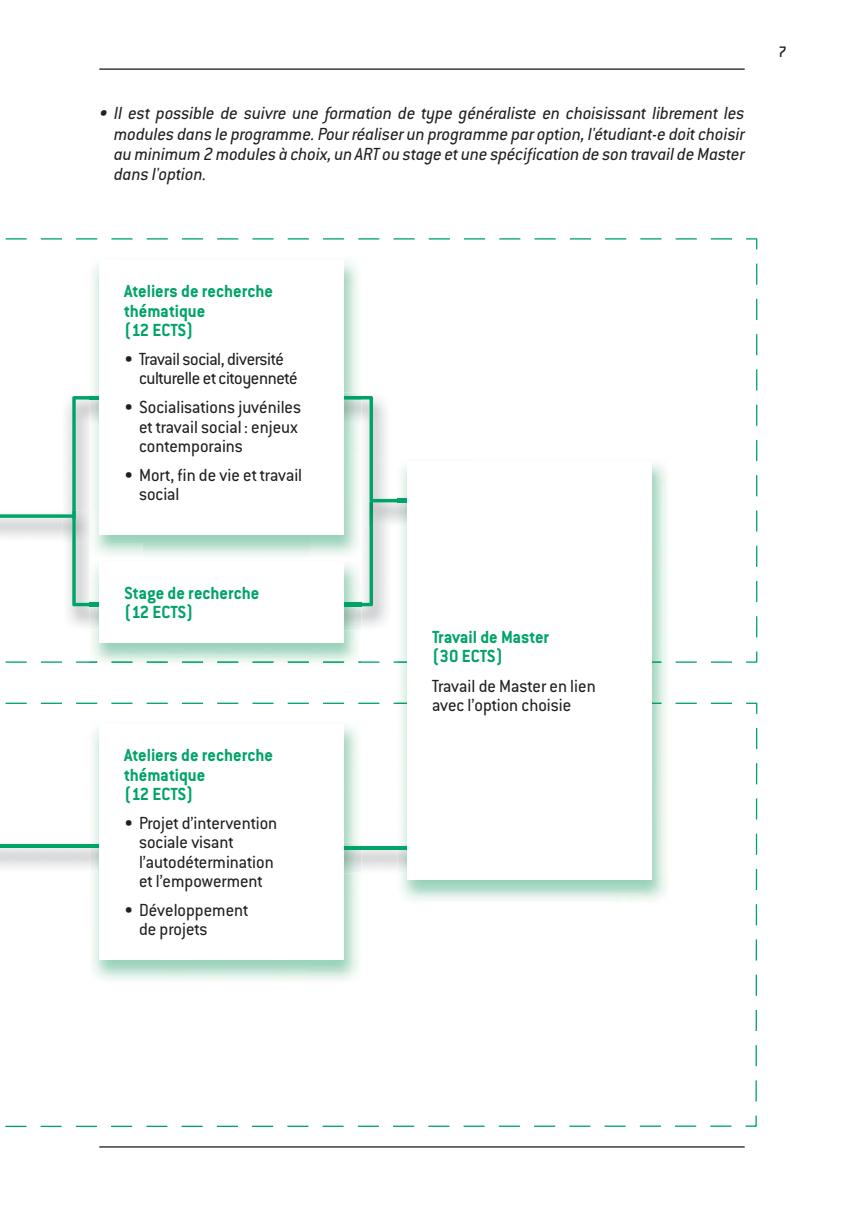
<style>
.page{position:relative;width:844px;height:1216px;background:#fff}
.page>*{position:absolute;margin:0;border:0;box-sizing:border-box;transform-origin:0 0}
.t1{font:italic 19.25px/20.1px "Conduit ITC Std";color:#231f20;text-align:justify}
.t2{font:19.25px/19.2px "Conduit ITC Std";color:#231f20}
.t3{font:700 19.25px/19.2px "Conduit ITC Std";color:#00a368}
.t4{font:19.25px/19.2px "Conduit ITC Std";letter-spacing:-.02em;color:#231f20}
.t5{font:500 16.62px "Conduit ITC Std";color:#231f20}
</style>
<div class="page">
<hr style="left:99px;top:68px;width:645px;height:2px;background:#231f20">
<hr style="left:99px;top:1146px;width:645px;height:1px;background:#231f20">
<svg style="left:5px;top:661px;width:22px;height:1px"></svg>
<svg style="left:41px;top:661px;width:21px;height:1px"></svg>
<svg style="left:76px;top:661px;width:13px;height:1px"></svg>
<svg style="left:361px;top:661px;width:18px;height:1px"></svg>
<svg style="left:675px;top:661px;width:21px;height:1px"></svg>
<svg style="left:710px;top:661px;width:21px;height:1px"></svg>
<svg style="left:5px;top:238px;width:726px;height:1px"></svg>
<svg style="left:746px;top:651px;width:11px;height:12px"></svg>
<svg style="left:746px;top:238px;width:11px;height:399px"></svg>
<svg style="left:5px;top:1125px;width:727px;height:2px"></svg>
<hr style="left:710px;top:702px;width:21px;height:2px;background:#00a368">
<hr style="left:675px;top:702px;width:21px;height:2px;background:#00a368">
<hr style="left:393px;top:702px;width:21px;height:2px;background:#00a368">
<hr style="left:358px;top:702px;width:21px;height:2px;background:#00a368">
<hr style="left:323px;top:702px;width:21px;height:2px;background:#00a368">
<hr style="left:287px;top:702px;width:22px;height:2px;background:#00a368">
<hr style="left:252px;top:702px;width:21px;height:2px;background:#00a368">
<hr style="left:217px;top:702px;width:21px;height:2px;background:#00a368">
<hr style="left:182px;top:702px;width:21px;height:2px;background:#00a368">
<hr style="left:147px;top:702px;width:21px;height:2px;background:#00a368">
<hr style="left:111px;top:702px;width:21px;height:2px;background:#00a368">
<hr style="left:76px;top:702px;width:21px;height:2px;background:#00a368">
<hr style="left:41px;top:702px;width:21px;height:2px;background:#00a368">
<hr style="left:6px;top:702px;width:21px;height:2px;background:#00a368">
<svg style="left:745px;top:1115px;width:12px;height:12px"></svg>
<svg style="left:746px;top:702px;width:11px;height:400px"></svg>
<img style="left:361px;top:606px;width:26px;height:20px">
<svg style="left:0;top:396px;width:126px;height:210px"></svg>
<img style="left:0;top:847px;width:89px;height:21px">
<hr style="left:0;top:844px;width:109px;height:3px;background:#00a368">
<img style="left:361px;top:849px;width:36px;height:20px">
<hr style="left:319px;top:846px;width:134px;height:3px;background:#00a368">
<svg style="left:361px;top:396px;width:36px;height:210px"></svg>
<img style="left:397px;top:662px;width:270px;height:239px">
<img style="left:397px;top:661px;width:264px;height:1px">
<img style="left:397px;top:702px;width:264px;height:2px">
<img style="left:397px;top:846px;width:10px;height:3px">
<img style="left:397px;top:458px;width:73px;height:68px">
<img style="left:397px;top:499px;width:10px;height:3px">
<div style="left:407px;top:461px;width:245px;height:419px;background:#fff"></div>
<img style="left:89px;top:263px;width:10px;height:175px">
<img style="left:310px;top:392px;width:51px;height:166px">
<img style="left:89px;top:396px;width:10px;height:3px">
<img style="left:344px;top:499px;width:17px;height:27px">
<img style="left:344px;top:396px;width:17px;height:3px">
<div style="left:99px;top:260px;width:245px;height:275px;background:#fff"></div>
<img style="left:89px;top:558px;width:272px;height:105px">
<img style="left:89px;top:661px;width:272px;height:1px">
<img style="left:344px;top:603px;width:17px;height:3px">
<img style="left:89px;top:603px;width:10px;height:3px">
<div style="left:99px;top:562px;width:245px;height:81px;background:#fff"></div>
<img style="left:89px;top:725px;width:272px;height:256px">
<img style="left:89px;top:844px;width:10px;height:3px">
<img style="left:344px;top:846px;width:17px;height:3px">
<div style="left:99px;top:724px;width:245px;height:236px;background:#fff"></div>
<p class="t1" style="left:114px;top:105px;width:632px;text-indent:-15px">• Il est possible de suivre une formation de type généraliste en choisissant librement les modules dans le programme. Pour réaliser un programme par option, l'étudiant-e doit choisir au minimum 2 modules à choix, un ART ou stage et une spécification de son travail de Master dans l'option.</p>
<p class="t5" style="left:778px;top:45px;width:10px">7</p>
<p class="t3" style="left:124px;top:283px;width:150px">Ateliers de recherche thématique<br>(12 ECTS)</p>
<p class="t4" style="left:139px;top:351px;width:160px;text-indent:-15px">• Travail social, diversité culturelle et citoyenneté</p>
<p class="t2" style="left:139px;top:399px;width:164px;text-indent:-15px">• Socialisations juvéniles et travail social : enjeux contemporains</p>
<p class="t2" style="left:139px;top:467px;width:165px;text-indent:-15px">• Mort, fin de vie et travail social</p>
<p class="t3" style="left:124px;top:584px;width:137px">Stage de recherche (12 ECTS)</p>
<p class="t3" style="left:124px;top:747px;width:150px">Ateliers de recherche thématique<br>(12 ECTS)</p>
<p class="t2" style="left:139px;top:814px;width:140px;text-indent:-15px">• Projet d’intervention sociale visant l’autodétermination et l’empowerment</p>
<p class="t2" style="left:139px;top:901px;width:111px;text-indent:-15px">• Développement de projets</p>
<p class="t3" style="left:432px;top:628px;width:119px">Travail de Master (30 ECTS)</p>
<p class="t2" style="left:432px;top:677px;width:165px">Travail de Master en lien avec l’option choisie</p>
</div>
